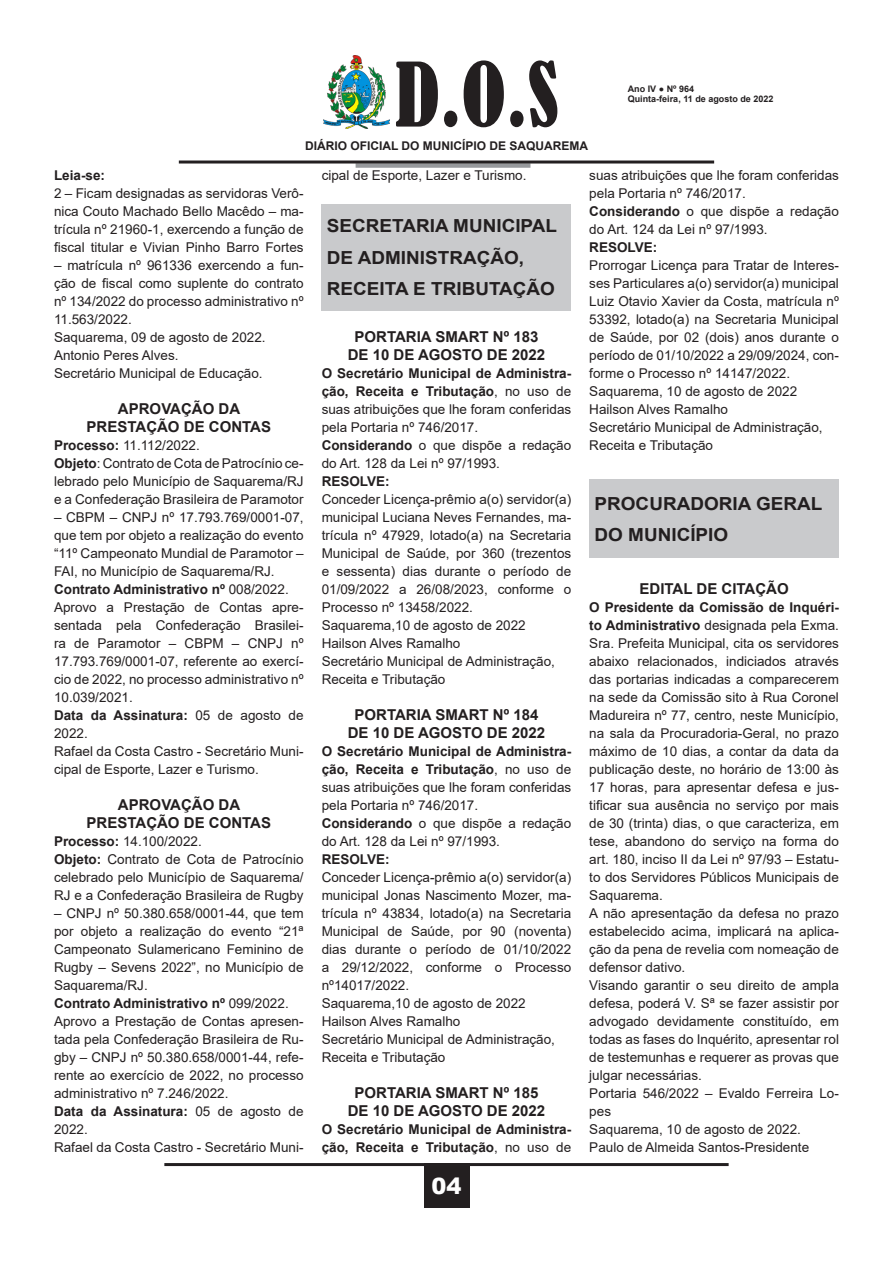
<style>
.page{position:relative;width:893px;height:1263px;background:#fff}
.page>*{position:absolute;margin:0;border:0;box-sizing:border-box;transform-origin:0 0}
.t1{font:condensed 82.5px "Bernard";color:#231f20}
.t2{font:900 22.5px "Arial";color:#fff}
.t3{font:700 18px "Arial";color:#231f20;scale:1.05 1}
.t4{font:700 15px "Arial";color:#231f20}
.t5{font:13.5px/18px "Arial";color:#231f20;text-align:justify}
.t6{font:700 13.5px/18px "Arial";color:#231f20}
.t7{font:700 12px "Arial";color:#231f20}
.t8{font:700 9px/10.8px "Arial";color:#231f20}
.s1{font-weight:700}
.s2{font-weight:400}
</style>
<div class="page">
<hr style="left:164px;top:1163px;width:565px;height:3px;background:#231f20">
<div style="left:424px;top:1163px;width:45px;height:45px;background:#231f20"></div>
<img style="left:324px;top:55px;width:65px;height:73px">
<div style="left:356px;top:163px;width:174px;height:5px;background:#97999c"></div>
<hr style="left:179px;top:161px;width:535px;height:3px;background:#231f20">
<div style="left:322px;top:204px;width:249px;height:107px;background:#c9cacc"></div>
<div style="left:589px;top:479px;width:250px;height:79px;background:#c9cacc"></div>
<h1 class="t1" style="left:395px;top:47px;width:165px">D.O.S</h1>
<p class="t7" style="left:305px;top:137px;width:285px">DIÁRIO OFICIAL DO MUNICÍPIO DE SAQUAREMA</p>
<p class="t8" style="left:628px;top:83px;width:147px">Ano IV ● Nº 964<br>Quinta-feira, 11 de agosto de 2022</p>
<p class="t6" style="left:54px;top:166px;width:53px">Leia-se:</p>
<p class="t5" style="left:54px;top:184px;width:251px">2 – Ficam designadas as servidoras Verô&shy;nica Couto Machado Bello Macêdo – ma&shy;trícula nº 21960-1, exercendo a função de fiscal titular e Vivian Pinho Barro Fortes</p>
<p class="t5" style="left:54px;top:256px;width:251px">– matrícula nº 961336 exercendo a fun&shy;ção de fiscal como suplente do contrato nº 134/2022 do processo administrativo nº 11.563/2022.</p>
<p class="t5" style="left:54px;top:328px;width:213px">Saquarema, 09 de agosto de 2022.</p>
<p class="t5" style="left:54px;top:346px;width:126px">Antonio Peres Alves.</p>
<p class="t5" style="left:54px;top:364px;width:210px">Secretário Municipal de Educação.</p>
<p class="t4" style="left:118px;top:398px;width:124px">APROVAÇÃO DA</p>
<p class="t4" style="left:87px;top:416px;width:186px">PRESTAÇÃO DE CONTAS</p>
<p class="t5" style="left:54px;top:436px;width:147px"><span class="s1">Processo:</span> 11.112/2022.</p>
<p class="t5" style="left:54px;top:454px;width:251px"><span class="s1">Objeto</span>: Contrato de Cota de Patrocínio ce&shy;lebrado pelo Município de Saquarema/RJ e a Confederação Brasileira de Paramotor</p>
<p class="t5" style="left:54px;top:508px;width:251px">– CBPM – CNPJ nº 17.793.769/0001-07, que tem por objeto a realização do evento “11º Campeonato Mundial de Paramotor – FAI, no Município de Saquarema/RJ.</p>
<p class="t6" style="left:54px;top:580px;width:236px">Contrato Administrativo nº <span class="s2">008/2022.</span></p>
<p class="t5" style="left:54px;top:598px;width:251px">Aprovo a Prestação de Contas apre&shy;sentada pela Confederação Brasilei&shy;ra de Paramotor – CBPM – CNPJ nº 17.793.769/0001-07, referente ao exercí&shy;cio de 2022, no processo administrativo nº 10.039/2021.</p>
<p class="t6" style="left:54px;top:706px;width:251px">Data da Assinatura: <span class="s2">05 de agosto de<br>2022.</span></p>
<p class="t5" style="left:54px;top:742px;width:251px">Rafael da Costa Castro - Secretário Muni&shy;cipal de Esporte, Lazer e Turismo.</p>
<p class="t4" style="left:118px;top:794px;width:124px">APROVAÇÃO DA</p>
<p class="t4" style="left:87px;top:812px;width:186px">PRESTAÇÃO DE CONTAS</p>
<p class="t5" style="left:54px;top:832px;width:149px"><span class="s1">Processo:</span> 14.100/2022.</p>
<p class="t5" style="left:54px;top:850px;width:251px"><span class="s1">Objeto:</span> Contrato de Cota de Patrocínio celebrado pelo Município de Saquarema/ RJ e a Confederação Brasileira de Rugby</p>
<p class="t5" style="left:54px;top:904px;width:251px">– CNPJ nº 50.380.658/0001-44, que tem por objeto a realização do evento “21ª Campeonato Sulamericano Feminino de Rugby – Sevens 2022”, no Município de Saquarema/RJ.</p>
<p class="t6" style="left:54px;top:994px;width:236px">Contrato Administrativo nº <span class="s2">099/2022.</span></p>
<p class="t5" style="left:54px;top:1012px;width:251px">Aprovo a Prestação de Contas apresen&shy;tada pela Confederação Brasileira de Ru&shy;gby – CNPJ nº 50.380.658/0001-44, refe&shy;rente ao exercício de 2022, no processo administrativo nº 7.246/2022.</p>
<p class="t6" style="left:54px;top:1102px;width:251px">Data da Assinatura: <span class="s2">05 de agosto de<br>2022.</span></p>
<p class="t5" style="left:54px;top:1138px;width:251px">Rafael da Costa Castro - Secretário Muni-</p>
<p class="t5" style="left:322px;top:166px;width:206px">cipal de Esporte, Lazer e Turismo.</p>
<p class="t3" style="left:327px;top:213px;width:221px">SECRETARIA MUNICIPAL</p>
<p class="t3" style="left:327px;top:245px;width:189px">DE ADMINISTRAÇÃO,</p>
<p class="t3" style="left:327px;top:276px;width:219px">RECEITA E TRIBUTAÇÃO</p>
<p class="t4" style="left:355px;top:326px;width:185px">PORTARIA SMART Nº 183</p>
<p class="t4" style="left:348px;top:344px;width:199px">DE 10 DE AGOSTO DE 2022</p>
<p class="t5" style="left:322px;top:364px;width:251px"><span class="s1">O Secretário Municipal de Administra&shy;ção, Receita e Tributação</span>, no uso de suas atribuições que lhe foram conferidas pela Portaria nº 746/2017.</p>
<p class="t5" style="left:322px;top:436px;width:251px"><span class="s1">Considerando</span> o que dispõe a redação do Art. 128 da Lei nº 97/1993.</p>
<p class="t6" style="left:322px;top:472px;width:70px">RESOLVE:</p>
<p class="t5" style="left:322px;top:490px;width:251px">Conceder Licença-prêmio a(o) servidor(a) municipal Luciana Neves Fernandes, ma&shy;trícula nº 47929, lotado(a) na Secretaria Municipal de Saúde, por 360 (trezentos e sessenta) dias durante o período de 01/09/2022 a 26/08/2023, conforme o Processo nº 13458/2022.</p>
<p class="t5" style="left:322px;top:616px;width:206px">Saquarema,10 de agosto de 2022</p>
<p class="t5" style="left:322px;top:634px;width:140px">Hailson Alves Ramalho</p>
<p class="t5" style="left:322px;top:652px;width:235px">Secretário Municipal de Administração,</p>
<p class="t5" style="left:322px;top:670px;width:125px">Receita e Tributação</p>
<p class="t4" style="left:355px;top:704px;width:185px">PORTARIA SMART Nº 184</p>
<p class="t4" style="left:348px;top:722px;width:199px">DE 10 DE AGOSTO DE 2022</p>
<p class="t5" style="left:322px;top:742px;width:251px"><span class="s1">O Secretário Municipal de Administra&shy;ção, Receita e Tributação</span>, no uso de suas atribuições que lhe foram conferidas pela Portaria nº 746/2017.</p>
<p class="t5" style="left:322px;top:814px;width:251px"><span class="s1">Considerando</span> o que dispõe a redação do Art. 128 da Lei nº 97/1993.</p>
<p class="t6" style="left:322px;top:850px;width:70px">RESOLVE:</p>
<p class="t5" style="left:322px;top:868px;width:251px">Conceder Licença-prêmio a(o) servidor(a) municipal Jonas Nascimento Mozer, ma&shy;trícula nº 43834, lotado(a) na Secretaria Municipal de Saúde, por 90 (noventa) dias durante o período de 01/10/2022 a 29/12/2022, conforme o Processo nº14017/2022.</p>
<p class="t5" style="left:322px;top:994px;width:206px">Saquarema,10 de agosto de 2022</p>
<p class="t5" style="left:322px;top:1012px;width:140px">Hailson Alves Ramalho</p>
<p class="t5" style="left:322px;top:1030px;width:235px">Secretário Municipal de Administração,</p>
<p class="t5" style="left:322px;top:1048px;width:125px">Receita e Tributação</p>
<p class="t4" style="left:355px;top:1082px;width:185px">PORTARIA SMART Nº 185</p>
<p class="t4" style="left:348px;top:1100px;width:199px">DE 10 DE AGOSTO DE 2022</p>
<p class="t6" style="left:322px;top:1120px;width:251px">O Secretário Municipal de Administra&shy;ção, Receita e Tributação<span class="s2">, no uso de</span></p>
<h2 class="t2" style="left:431px;top:1170px;width:32px">04</h2>
<p class="t5" style="left:589px;top:166px;width:251px">suas atribuições que lhe foram conferidas pela Portaria nº 746/2017.</p>
<p class="t5" style="left:589px;top:202px;width:251px"><span class="s1">Considerando</span> o que dispõe a redação do Art. 124 da Lei nº 97/1993.</p>
<p class="t6" style="left:589px;top:238px;width:70px">RESOLVE:</p>
<p class="t5" style="left:589px;top:256px;width:251px">Prorrogar Licença para Tratar de Interes&shy;ses Particulares a(o) servidor(a) municipal Luiz Otavio Xavier da Costa, matrícula nº 53392, lotado(a) na Secretaria Municipal de Saúde, por 02 (dois) anos durante o período de 01/10/2022 a 29/09/2024, con&shy;forme o Processo nº 14147/2022.</p>
<p class="t5" style="left:589px;top:382px;width:209px">Saquarema, 10 de agosto de 2022</p>
<p class="t5" style="left:589px;top:400px;width:140px">Hailson Alves Ramalho</p>
<p class="t5" style="left:589px;top:418px;width:235px">Secretário Municipal de Administração,</p>
<p class="t5" style="left:589px;top:436px;width:125px">Receita e Tributação</p>
<p class="t3" style="left:595px;top:491px;width:218px">PROCURADORIA GERAL</p>
<p class="t3" style="left:595px;top:522px;width:129px">DO MUNICÍPIO</p>
<p class="t4" style="left:640px;top:578px;width:151px">EDITAL DE CITAÇÃO</p>
<p class="t5" style="left:589px;top:598px;width:251px"><span class="s1">O Presidente da Comissão de Inquéri&shy;to Administrativo</span> designada pela Exma.<br>Sra. Prefeita Municipal, cita os servidores abaixo relacionados, indiciados através das portarias indicadas a comparecerem na sede da Comissão sito à Rua Coronel Madureira nº 77, centro, neste Município, na sala da Procuradoria-Geral, no prazo máximo de 10 dias, a contar da data da publicação deste, no horário de 13:00 às 17 horas, para apresentar defesa e jus&shy;tificar sua ausência no serviço por mais de 30 (trinta) dias, o que caracteriza, em tese, abandono do serviço na forma do art. 180, inciso II da Lei nº 97/93 – Estatu&shy;to dos Servidores Públicos Municipais de Saquarema.</p>
<p class="t5" style="left:589px;top:904px;width:251px">A não apresentação da defesa no prazo estabelecido acima, implicará na aplica&shy;ção da pena de revelia com nomeação de defensor dativo.</p>
<p class="t5" style="left:589px;top:976px;width:251px">Visando garantir o seu direito de ampla defesa, poderá V. Sª se fazer assistir por advogado devidamente constituído, em todas as fases do Inquérito, apresentar rol de testemunhas e requerer as provas que julgar necessárias.</p>
<p class="t5" style="left:589px;top:1084px;width:251px">Portaria 546/2022 – Evaldo Ferreira Lo&shy;pes</p>
<p class="t5" style="left:589px;top:1120px;width:213px">Saquarema, 10 de agosto de 2022.</p>
<p class="t5" style="left:589px;top:1138px;width:221px">Paulo de Almeida Santos-Presidente</p>
</div>
